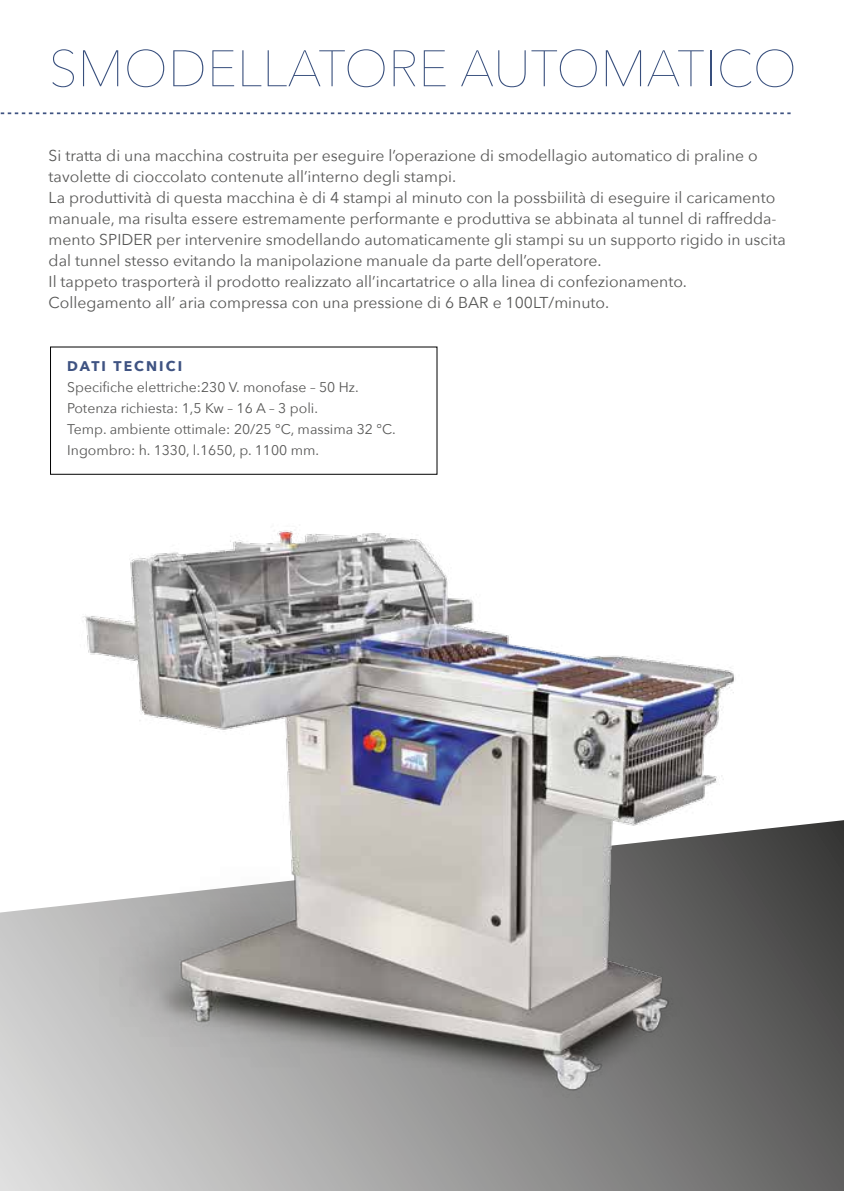
<style>
.page{position:relative;width:844px;height:1191px;background:#fff}
.page>*{position:absolute;margin:0;border:0;box-sizing:border-box;transform-origin:0 0}
.t1{font:200 50.75px "Avenir Next";color:#384f7d}
.t2{font:15.75px/21px "Avenir Next";color:#575756}
.t3{font:14px/21px "Avenir Next";color:#575756}
.t4{font:700 14px "Avenir Next";letter-spacing:.15em;color:#3f5382}
</style>
<div class="page">
<svg style="left:0;top:1117px;width:843px;height:74px"></svg>
<svg style="left:0;top:112px;width:790px;height:2px"></svg>
<img style="left:0;top:530px;width:843px;height:587px">
<div style="left:50px;top:346px;width:387px;height:129px;border:1px solid #000"></div>
<h1 class="t1" style="left:49px;top:38px;width:749px">SMODELLATORE AUTOMATICO</h1>
<p class="t2" style="left:49px;top:145px;width:738px">Si tratta di una macchina costruita per eseguire l’operazione di smodellagio automatico di praline o tavolette di cioccolato contenute all’interno degli stampi.<br>La produttività di questa macchina è di 4 stampi al minuto con la possbiilità di eseguire il caricamento manuale, ma risulta essere estremamente performante e produttiva se abbinata al tunnel di raffredda&shy;mento SPIDER per intervenire smodellando automaticamente gli stampi su un supporto rigido in uscita dal tunnel stesso evitando la manipolazione manuale da parte dell’operatore.<br>Il tappeto trasporterà il prodotto realizzato all’incartatrice o alla linea di confezionamento.<br>Collegamento all’ aria compressa con una pressione di 6 BAR e 100LT/minuto.</p>
<p class="t4" style="left:67px;top:357px;width:116px">DATI TECNICI</p>
<p class="t3" style="left:67px;top:376px;width:330px">Specifiche elettriche:230 V. monofase – 50 Hz.<br>Potenza richiesta: 1,5 Kw – 16 A – 3 poli.<br>Temp. ambiente ottimale: 20/25 °C, massima 32 °C.<br>Ingombro: h. 1330, l.1650, p. 1100 mm.</p>
</div>
